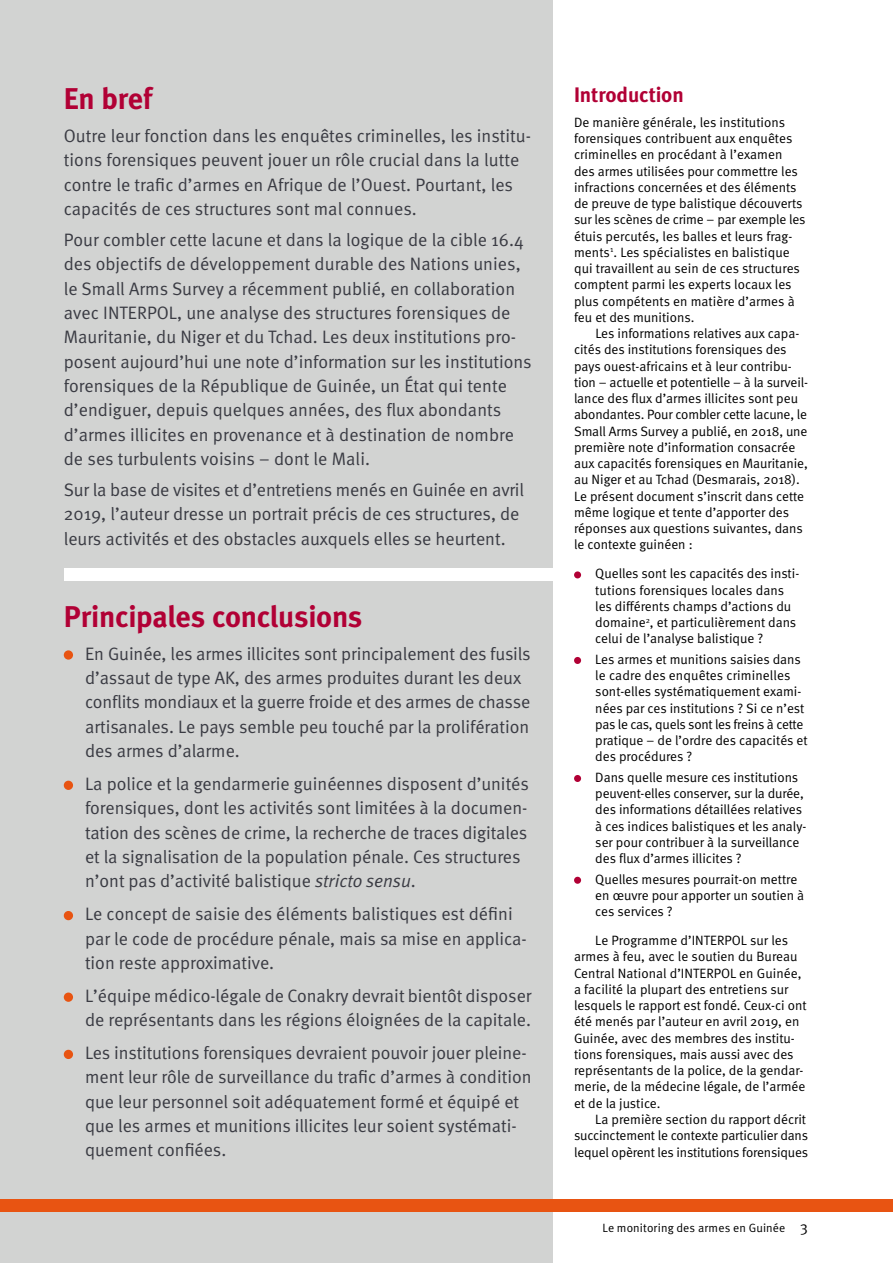
<style>
.page{position:relative;width:893px;height:1263px;background:#fff}
.page>*{position:absolute;margin:0;border:0;box-sizing:border-box;transform-origin:0 0}
.t1{font:700 30px "Meta";letter-spacing:-.01em;color:#b10035}
.t2{font:700 21px "Meta";letter-spacing:-.005em;color:#b10035}
.t3{font:18px/24.3px "Meta Normal";color:#3a3b43}
.t4{font:13.5px/16.2px "Meta Normal";color:#000}
.t5{font:12px "Meta Normal";letter-spacing:.01em;color:#000}
.s1{font-style:italic}
.s2{font-size:15px}
</style>
<div class="page">
<div style="left:0;top:0;width:553px;height:1263px;background:#d2d3d2"></div>
<div style="left:574px;top:571px;width:7px;height:7px;background:#b10035;border-radius:50%"></div>
<div style="left:574px;top:657px;width:7px;height:7px;background:#b10035;border-radius:50%"></div>
<div style="left:574px;top:775px;width:7px;height:7px;background:#b10035;border-radius:50%"></div>
<div style="left:574px;top:877px;width:7px;height:7px;background:#b10035;border-radius:50%"></div>
<div style="left:64px;top:568px;width:499px;height:13px;background:#fff"></div>
<div style="left:0;top:1199px;width:893px;height:13px;background:#e85412"></div>
<div style="left:64px;top:650px;width:9px;height:10px;background:#e85412;border-radius:50%"></div>
<div style="left:64px;top:781px;width:9px;height:9px;background:#e85412;border-radius:50%"></div>
<div style="left:64px;top:911px;width:9px;height:9px;background:#e85412;border-radius:50%"></div>
<div style="left:64px;top:992px;width:9px;height:10px;background:#e85412;border-radius:50%"></div>
<div style="left:64px;top:1050px;width:9px;height:9px;background:#e85412;border-radius:50%"></div>
<h1 class="t1" style="left:64px;top:80px;width:90px">En bref</h1>
<h3 class="t3" style="left:64px;top:123px;width:469px">Outre leur fonction dans les enquêtes criminelles, les institu&shy;tions forensiques peuvent jouer un rôle crucial dans la lutte contre le trafic d’armes en Afrique de l’Ouest. Pourtant, les capacités de ces structures sont mal connues.</h3>
<p class="t3" style="left:64px;top:228px;width:469px">Pour combler cette lacune et dans la logique de la cible 16.4 des objectifs de développement durable des Nations unies, le Small Arms Survey a récemment publié, en collaboration avec INTERPOL, une analyse des structures forensiques de Mauritanie, du Niger et du Tchad. Les deux institutions pro&shy;posent aujourd’hui une note d’information sur les institutions forensiques de la République de Guinée, un État qui tente d’endiguer, depuis quelques années, des flux abondants d’armes illicites en provenance et à destination de nombre de ses turbulents voisins – dont le Mali.</p>
<h3 class="t3" style="left:64px;top:477px;width:462px">Sur la base de visites et d’entretiens menés en Guinée en avril<br>2019, l’auteur dresse un portrait précis de ces structures, de leurs activités et des obstacles auxquels elles se heurtent.</h3>
<h1 class="t1" style="left:64px;top:597px;width:300px">Principales conclusions</h1>
<p class="t3" style="left:85px;top:641px;width:447px">En Guinée, les armes illicites sont principalement des fusils d’assaut de type AK, des armes produites durant les deux conflits mondiaux et la guerre froide et des armes de chasse artisanales. Le pays semble peu touché par la prolifération des armes d’alarme.</p>
<p class="t3" style="left:85px;top:771px;width:445px">La police et la gendarmerie guinéennes disposent d’unités forensiques, dont les activités sont limitées à la documen&shy;tation des scènes de crime, la recherche de traces digitales et la signalisation de la population pénale. Ces structures n’ont pas d’activité balistique <span class="s1">stricto sensu</span>.</p>
<h3 class="t3" style="left:85px;top:902px;width:443px">Le concept de saisie des éléments balistiques est défini par le code de procédure pénale, mais sa mise en applica&shy;tion reste approximative.</h3>
<h3 class="t3" style="left:85px;top:983px;width:448px">L’équipe médico-légale de Conakry devrait bientôt disposer de représentants dans les régions éloignées de la capitale.</h3>
<p class="t3" style="left:85px;top:1040px;width:448px">Les institutions forensiques devraient pouvoir jouer pleine&shy;ment leur rôle de surveillance du trafic d’armes à condition que leur personnel soit adéquatement formé et équipé et que les armes et munitions illicites leur soient systémati&shy;quement confiées.</p>
<h2 class="t2" style="left:574px;top:81px;width:111px">Introduction</h2>
<p class="t4" style="left:574px;top:114px;width:233px">De manière générale, les institutions forensiques contribuent aux enquêtes criminelles en procédant à l’examen des armes utilisées pour commettre les infractions concernées et des éléments de preuve de type balistique découverts sur les scènes de crime – par exemple les étuis percutés, les balles et leurs frag&shy;ments<sup>1</sup>. Les spécialistes en balistique qui travaillent au sein de ces structures comptent parmi les experts locaux les plus compétents en matière d’armes à feu et des munitions.</p>
<p class="t4" style="left:574px;top:325px;width:235px;text-indent:21px">Les informations relatives aux capa&shy;cités des institutions forensiques des pays ouest-africains et à leur contribu&shy;tion – actuelle et potentielle – à la surveil&shy;lance des flux d’armes illicites sont peu abondantes. Pour combler cette lacune, le Small Arms Survey a publié, en 2018, une première note d’information consacrée aux capacités forensiques en Mauritanie, au Niger et au Tchad (Desmarais, 2018).<br>Le présent document s’inscrit dans cette même logique et tente d’apporter des réponses aux questions suivantes, dans le contexte guinéen :</p>
<p class="t4" style="left:595px;top:565px;width:205px">Quelles sont les capacités des insti&shy;tutions forensiques locales dans les différents champs d’actions du domaine<sup>2</sup>, et particulièrement dans celui de l’analyse balistique ?</p>
<p class="t4" style="left:595px;top:651px;width:214px">Les armes et munitions saisies dans le cadre des enquêtes criminelles sont-elles systématiquement exami&shy;nées par ces institutions ? Si ce n’est pas le cas, quels sont les freins à cette pratique – de l’ordre des capacités et des procédures ?</p>
<p class="t4" style="left:595px;top:769px;width:212px">Dans quelle mesure ces institutions peuvent-elles conserver, sur la durée, des informations détaillées relatives à ces indices balistiques et les analy&shy;ser pour contribuer à la surveillance des flux d’armes illicites ?</p>
<p class="t4" style="left:595px;top:871px;width:210px">Quelles mesures pourrait-on mettre en œuvre pour apporter un soutien à ces services ?</p>
<p class="t4" style="left:574px;top:932px;width:234px;text-indent:21px">Le Programme d’INTERPOL sur les armes à feu, avec le soutien du Bureau Central National d’INTERPOL en Guinée, a facilité la plupart des entretiens sur lesquels le rapport est fondé. Ceux-ci ont été menés par l’auteur en avril 2019, en Guinée, avec des membres des institu&shy;tions forensiques, mais aussi avec des représentants de la police, de la gendar&shy;merie, de la médecine légale, de l’armée et de la justice.</p>
<p class="t4" style="left:574px;top:1111px;width:235px;text-indent:21px">La première section du rapport décrit succinctement le contexte particulier dans lequel opèrent les institutions forensiques</p>
<p class="t5" style="left:602px;top:1221px;width:207px">Le monitoring des armes en Guinée <span class="s2">3</span></p>
</div>
